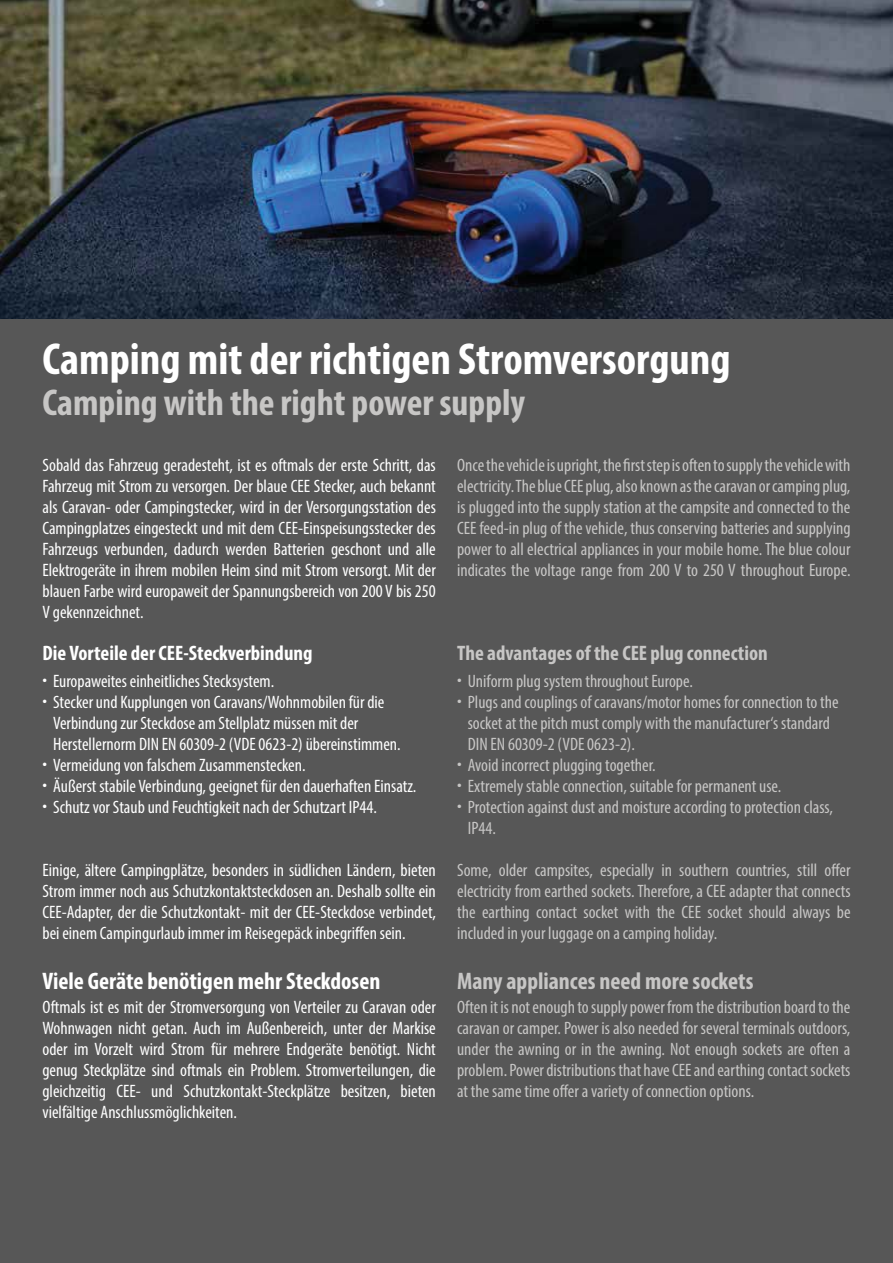
<style>
.page{position:relative;width:893px;height:1263px;background:#575757}
.page>*{position:absolute;margin:0;border:0;box-sizing:border-box;transform-origin:0 0}
.t1{font:700 condensed 45px "Myriad Pro";color:#fff}
.t2{font:700 condensed 37.5px "Myriad Pro";color:#c7c6c5}
.t3{font:700 condensed 24px "Myriad Pro";color:#fff}
.t4{font:700 condensed 24px "Myriad Pro";color:#c7c6c5}
.t5{font:700 condensed 21px "Myriad Pro";color:#c7c6c5}
.t6{font:700 condensed 21px "Myriad Pro";color:#fff}
.t7{font:condensed 18px/21px "Myriad Pro";color:#fff;text-align:justify}
.t8{font:condensed 18px/21px "Myriad Pro";color:#c7c6c5;text-align:justify}
</style>
<div class="page">
<img style="left:0;top:0;width:893px;height:319px">
<h1 class="t1" style="left:42px;top:342px;width:689px">Camping mit der richtigen Stromversorgung</h1>
<h2 class="t2" style="left:42px;top:388px;width:484px">Camping with the right power supply</h2>
<p class="t7" style="left:42px;top:455px;width:395px">Sobald das Fahrzeug geradesteht, ist es oftmals der erste Schritt, das Fahrzeug mit Strom zu versorgen. Der blaue CEE Stecker, auch bekannt als Caravan- oder Campingstecker, wird in der Versorgungsstation des Campingplatzes eingesteckt und mit dem CEE-Einspeisungsstecker des Fahrzeugs verbunden, dadurch werden Batterien geschont und alle Elektrogeräte in ihrem mobilen Heim sind mit Strom versorgt. Mit der blauen Farbe wird europaweit der Spannungsbereich von 200 V bis 250<br>V gekennzeichnet.</p>
<p class="t6" style="left:42px;top:645px;width:271px">Die Vorteile der CEE-Steckverbindung</p>
<p class="t7" style="left:42px;top:671px;width:233px">• Europaweites einheitliches Stecksystem.</p>
<p class="t7" style="left:53px;top:692px;width:349px;text-align:left;text-indent:-11px">• Stecker und Kupplungen von Caravans/Wohnmobilen für die<br>Verbindung zur Steckdose am Stellplatz müssen mit der<br>Herstellernorm DIN EN 60309-2 (VDE 0623-2) übereinstimmen.</p>
<p class="t7" style="left:42px;top:755px;width:265px">• Vermeidung von falschem Zusammenstecken.</p>
<p class="t7" style="left:42px;top:776px;width:375px">• Äußerst stabile Verbindung, geeignet für den dauerhaften Einsatz.</p>
<p class="t7" style="left:42px;top:797px;width:336px">• Schutz vor Staub und Feuchtigkeit nach der Schutzart IP44.</p>
<p class="t7" style="left:42px;top:860px;width:395px">Einige, ältere Campingplätze, besonders in südlichen Ländern, bieten Strom immer noch aus Schutzkontaktsteckdosen an. Deshalb sollte ein CEE-Adapter, der die Schutzkontakt- mit der CEE-Steckdose verbindet, bei einem Campingurlaub immer im Reisegepäck inbegriffen sein.</p>
<p class="t8" style="left:457px;top:455px;width:395px">Once the vehicle is upright, the first step is often to supply the vehicle with electricity. The blue CEE plug, also known as the caravan or camping plug, is plugged into the supply station at the campsite and connected to the CEE feed-in plug of the vehicle, thus conserving batteries and supplying power to all electrical appliances in your mobile home. The blue colour indicates the voltage range from 200 V to 250 V throughout Europe.</p>
<p class="t5" style="left:457px;top:645px;width:312px">The advantages of the CEE plug connection</p>
<p class="t8" style="left:457px;top:671px;width:237px">• Uniform plug system throughout Europe.</p>
<p class="t8" style="left:468px;top:692px;width:372px;text-align:left;text-indent:-11px">• Plugs and couplings of caravans/motor homes for connection to the socket at the pitch must comply with the manufacturer‘s standard<br>DIN EN 60309-2 (VDE 0623-2).</p>
<p class="t8" style="left:457px;top:755px;width:200px">• Avoid incorrect plugging together.</p>
<p class="t8" style="left:457px;top:776px;width:326px">• Extremely stable connection, suitable for permanent use.</p>
<p class="t8" style="left:468px;top:797px;width:367px;text-indent:-11px">• Protection against dust and moisture according to protection class,<br>IP44.</p>
<p class="t8" style="left:457px;top:860px;width:395px">Some, older campsites, especially in southern countries, still offer electricity from earthed sockets. Therefore, a CEE adapter that connects the earthing contact socket with the CEE socket should always be included in your luggage on a camping holiday.</p>
<h3 class="t3" style="left:42px;top:971px;width:339px">Viele Geräte benötigen mehr Steckdosen</h3>
<h3 class="t4" style="left:457px;top:971px;width:298px">Many appliances need more sockets</h3>
<p class="t7" style="left:42px;top:998px;width:395px">Oftmals ist es mit der Stromversorgung von Verteiler zu Caravan oder Wohnwagen nicht getan. Auch im Außenbereich, unter der Markise oder im Vorzelt wird Strom für mehrere Endgeräte benötigt. Nicht genug Steckplätze sind oftmals ein Problem. Stromverteilungen, die gleichzeitig CEE- und Schutzkontakt-Steckplätze besitzen, bieten vielfältige Anschlussmöglichkeiten.</p>
<p class="t8" style="left:457px;top:998px;width:395px">Often it is not enough to supply power from the distribution board to the caravan or camper. Power is also needed for several terminals outdoors, under the awning or in the awning. Not enough sockets are often a problem. Power distributions that have CEE and earthing contact sockets at the same time offer a variety of connection options.</p>
</div>
